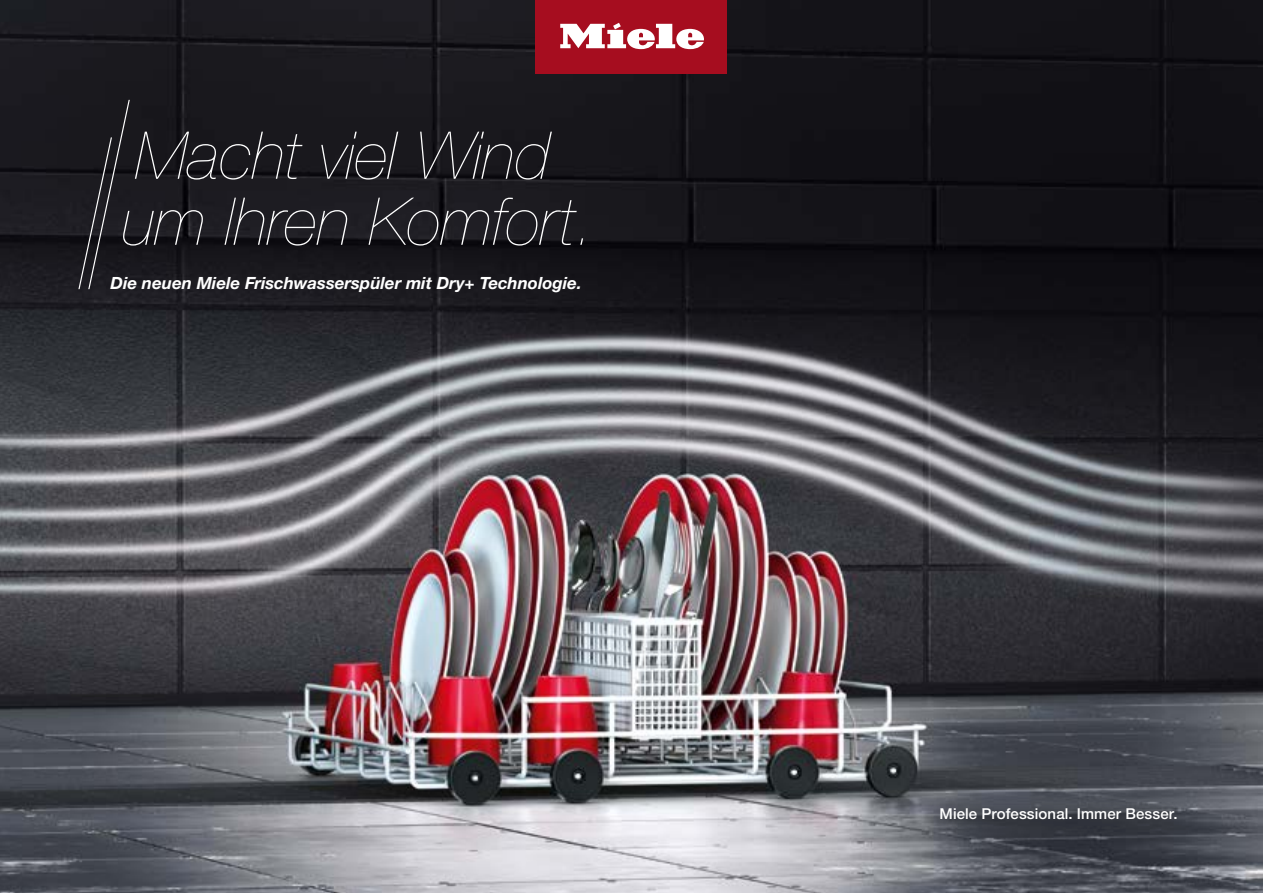
<style>
.page{position:relative;width:1263px;height:893px;background:#fff}
.page>*{position:absolute;margin:0;border:0;box-sizing:border-box;transform-origin:0 0}
.t1{font:italic 200 66px/66px "Helvetica Neue LTW1 G";color:#fff}
.t2{font:italic 700 16.8px "Helvetica Neue LTW1 G";color:#fff}
.t3{font:500 15px "Helvetica Neue LTW1 G";letter-spacing:.01em;color:#fff}
</style>
<div class="page">
<img style="left:0;top:0;width:1263px;height:893px">
<div style="left:918px;top:786px;width:278px;height:56px;background:#373a3b;opacity:.85"></div>
<div style="left:929px;top:796px;width:258px;height:34px;background:#373a3b;opacity:.75"></div>
<svg style="left:78px;top:99px;width:53px;height:191px;background:#232227"></svg>
<div style="left:536px;top:0;width:191px;height:73px;background:#a60d1f"></div>
<svg style="left:560px;top:23px;width:144px;height:26px"></svg>
<h1 class="t1" style="left:122px;top:123px;width:473px">Macht viel Wind um Ihren Komfort.</h1>
<p class="t2" style="left:111px;top:273px;width:473px">Die neuen Miele Frischwasserspüler mit Dry+ Technologie.</p>
<p class="t3" style="left:939px;top:804px;width:239px">Miele Professional. Immer Besser.</p>
</div>
